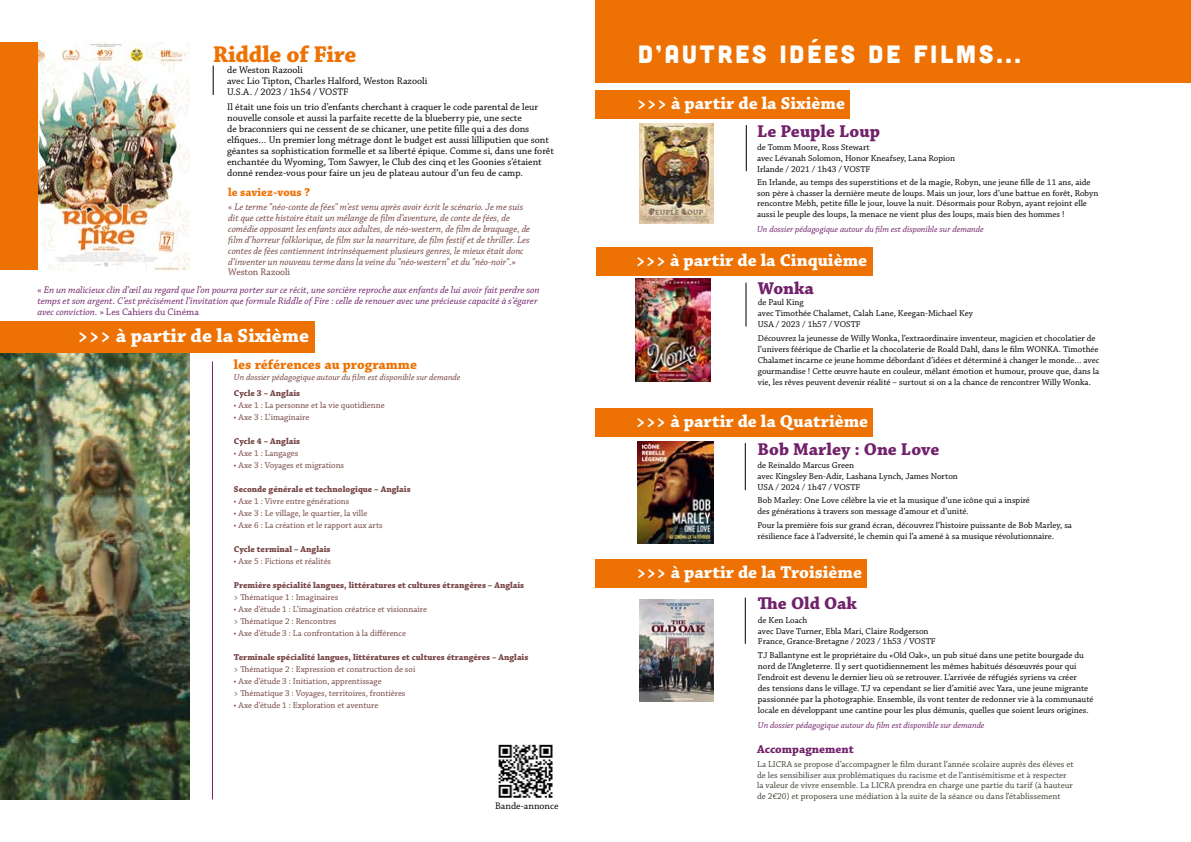
<style>
.page{position:relative;width:1191px;height:842px;background:#fff}
.page>*{position:absolute;margin:0;border:0;box-sizing:border-box;transform-origin:0 0}
.t1{font:25px "Cubano";letter-spacing:.12em;color:#fff}
.t2{font:700 24px "Chaparral Pro";letter-spacing:-.01em;color:#ee7203}
.t3{font:700 20px "Chaparral Pro";color:#fff}
.t4{font:700 18px "Chaparral Pro";color:#fff}
.t5{font:700 18px "Chaparral Pro";color:#71226b}
.t6{font:700 14px "Chaparral Pro";color:#ee7203}
.t7{font:700 12px "Chaparral Pro";color:#ee7203}
.t8{font:700 12px "Chaparral Pro";color:#71226b}
.t9{font:10px/11px "Chaparral Pro";color:#000}
.t10{font:italic 10px/11px "Chaparral Pro";color:#764242}
.t11{font:italic 10px/11px "Chaparral Pro";color:#71226b}
.t12{font:10px "Chaparral Pro";color:#764242}
.t13{font:9px/10.8px "Chaparral Pro";color:#000}
.t14{font:9px/12px "Chaparral Pro";color:#764242}
.t15{font:9px/10.8px "Chaparral Pro";color:#444339}
.t16{font:700 9px "Chaparral Pro";color:#764242}
.t17{font:italic 9px "Chaparral Pro";color:#71226b}
.t18{font:italic 9px "Chaparral Pro";color:#764242}
.s1{font-style:normal}
</style>
<div class="page">
<img style="left:0;top:353px;width:189px;height:446px">
<div style="left:0;top:322px;width:315px;height:31px;background:#ee7203"></div>
<img style="left:37px;top:43px;width:153px;height:227px">
<div style="left:0;top:43px;width:37px;height:227px;background:#ee7203"></div>
<svg style="left:213px;top:66px;width:1px;height:29px"></svg>
<hr style="left:212px;top:361px;width:1px;height:438px;background:#71226b">
<img style="left:498px;top:744px;width:55px;height:54px">
<div style="left:595px;top:91px;width:255px;height:28px;background:#ee7203"></div>
<img style="left:640px;top:123px;width:73px;height:101px">
<div style="left:595px;top:408px;width:278px;height:28px;background:#ee7203"></div>
<img style="left:635px;top:279px;width:76px;height:102px">
<img style="left:638px;top:441px;width:75px;height:103px">
<div style="left:595px;top:560px;width:272px;height:28px;background:#ee7203"></div>
<img style="left:639px;top:599px;width:74px;height:103px">
<div style="left:595px;top:0;width:596px;height:82px;background:#ee7203"></div>
<hr style="left:745px;top:598px;width:1px;height:46px;background:#000">
<hr style="left:745px;top:443px;width:1px;height:47px;background:#000">
<hr style="left:745px;top:283px;width:1px;height:44px;background:#000">
<hr style="left:746px;top:125px;width:1px;height:46px;background:#000">
<div style="left:596px;top:247px;width:276px;height:28px;background:#ee7203"></div>
<h2 class="t2" style="left:213px;top:40px;width:145px">Riddle of Fire</h2>
<p class="t9" style="left:227px;top:64px;width:202px">de Weston Razooli<br>avec Lio Tipton, Charles Halford, Weston Razooli<br>U.S.A. / 2023 / 1h54 / VOSTF</p>
<p class="t9" style="left:227px;top:101px;width:328px">Il était une fois un trio d’enfants cherchant à craquer le code parental de leur nouvelle console et aussi la parfaite recette de la blueberry pie, une secte<br>de braconniers qui ne cessent de se chicaner, une petite fille qui a des dons elfiques… Un premier long métrage dont le budget est aussi lilliputien que sont géantes sa sophistication formelle et sa liberté épique. Comme si, dans une forêt enchantée du Wyoming, Tom Sawyer, le Club des cinq et les Goonies s’étaient donné rendez-vous pour faire un jeu de plateau autour d’un feu de camp.</p>
<h3 class="t7" style="left:228px;top:185px;width:83px">le saviez-vous ?</h3>
<p class="t10" style="left:228px;top:202px;width:303px"><span class="s1">«</span> Le terme "néo-conte de fées" m’est venu après avoir écrit le scénario. Je me suis dit que cette histoire était un mélange de film d’aventure, de conte de fées, de comédie opposant les enfants aux adultes, de néo-western, de film de braquage, de film d’horreur folklorique, de film sur la nourriture, de film festif et de thriller. Les contes de fées contiennent intrinsèquement plusieurs genres, le mieux était donc d’inventer un nouveau terme dans la veine du "néo-western" et du "néo-noir"<span class="s1">.»</span></p>
<p class="t12" style="left:228px;top:266px;width:63px">Weston Razooli</p>
<p class="t11" style="left:37px;top:285px;width:504px"><span class="s1">«</span> En un malicieux clin d’œil au regard que l’on pourra porter sur ce récit, une sorcière reproche aux enfants de lui avoir fait perdre son temps et son argent. C’est précisément l’invitation que formule Riddle of Fire : celle de renouer avec une précieuse capacité à s’égarer avec conviction. <span class="s1">» Les Cahiers du Cinéma</span></p>
<h3 class="t3" style="left:78px;top:324px;width:233px">&gt;&gt;&gt; à partir de la Sixième</h3>
<h3 class="t6" style="left:234px;top:356px;width:185px">les références au programme</h3>
<p class="t18" style="left:234px;top:372px;width:228px">Un dossier pédagogique autour du film est disponible sur demande</p>
<p class="t16" style="left:234px;top:388px;width:68px">Cycle 3 – Anglais</p>
<p class="t14" style="left:234px;top:400px;width:152px">• Axe 1 : La personne et la vie quotidienne</p>
<p class="t14" style="left:234px;top:412px;width:77px">• Axe 3 : L’imaginaire</p>
<p class="t16" style="left:234px;top:436px;width:68px">Cycle 4 – Anglais</p>
<p class="t14" style="left:234px;top:448px;width:66px">• Axe 1 : Langages</p>
<p class="t14" style="left:234px;top:459px;width:112px">• Axe 3 : Voyages et migrations</p>
<p class="t16" style="left:234px;top:484px;width:178px">Seconde générale et technologique – Anglais</p>
<p class="t14" style="left:234px;top:495px;width:117px">• Axe 1 : Vivre entre générations</p>
<p class="t14" style="left:234px;top:507px;width:135px">• Axe 3 : Le village, le quartier, la ville</p>
<p class="t14" style="left:234px;top:519px;width:150px">• Axe 6 : La création et le rapport aux arts</p>
<p class="t16" style="left:234px;top:544px;width:98px">Cycle terminal – Anglais</p>
<p class="t14" style="left:234px;top:555px;width:99px">• Axe 5 : Fictions et réalités</p>
<p class="t16" style="left:234px;top:580px;width:292px">Première spécialité langues, littératures et cultures étrangères – Anglais</p>
<p class="t14" style="left:234px;top:591px;width:106px">&gt; Thématique 1 : Imaginaires</p>
<p class="t14" style="left:234px;top:603px;width:194px">• Axe d’étude 1 : L’imagination créatrice et visionnaire &gt; Thématique 2 : Rencontres</p>
<p class="t14" style="left:234px;top:627px;width:173px">• Axe d’étude 3 : La confrontation à la différence</p>
<p class="t16" style="left:234px;top:652px;width:296px">Terminale spécialité langues, littératures et cultures étrangères – Anglais</p>
<p class="t14" style="left:234px;top:663px;width:183px">&gt; Thématique 2 : Expression et construction de soi</p>
<p class="t14" style="left:234px;top:675px;width:173px">• Axe d’étude 3 : Initiation, apprentissage<br>&gt; Thématique 3 : Voyages, territoires, frontières</p>
<p class="t14" style="left:234px;top:699px;width:146px">• Axe d’étude 1 : Exploration et aventure</p>
<p class="t9" style="left:495px;top:800px;width:65px">Bande-annonce</p>
<h1 class="t1" style="left:638px;top:38px;width:384px">D’AUTRES IDÉES DE FILMS...</h1>
<h3 class="t4" style="left:636px;top:93px;width:210px">&gt;&gt;&gt; à partir de la Sixième</h3>
<h3 class="t5" style="left:757px;top:120px;width:124px">Le Peuple Loup</h3>
<p class="t13" style="left:757px;top:142px;width:199px">de Tomm Moore, Ross Stewart<br>avec Lévanah Solomon, Honor Kneafsey, Lana Ropion<br>Irlande / 2021 / 1h43 / VOSTF</p>
<p class="t13" style="left:757px;top:177px;width:343px">En Irlande, au temps des superstitions et de la magie, Robyn, une jeune fille de 11 ans, aide son père à chasser la dernière meute de loups. Mais un jour, lors d’une battue en forêt, Robyn rencontre Mebh, petite fille le jour, louve la nuit. Désormais pour Robyn, ayant rejoint elle aussi le peuple des loups, la menace ne vient plus des loups, mais bien des hommes !</p>
<p class="t17" style="left:757px;top:224px;width:228px">Un dossier pédagogique autour du film est disponible sur demande</p>
<h3 class="t4" style="left:636px;top:249px;width:233px">&gt;&gt;&gt; à partir de la Cinquième</h3>
<h3 class="t5" style="left:758px;top:278px;width:58px">Wonka</h3>
<p class="t13" style="left:758px;top:297px;width:217px">de Paul King<br>avec Timothée Chalamet, Calah Lane, Keegan-Michael Key<br>USA / 2023 / 1h57 / VOSTF</p>
<p class="t13" style="left:758px;top:332px;width:343px">Découvrez la jeunesse de Willy Wonka, l’extraordinaire inventeur, magicien et chocolatier de l’univers féérique de Charlie et la chocolaterie de Roald Dahl, dans le film WONKA. Timothée Chalamet incarne ce jeune homme débordant d’idées et déterminé à changer le monde… avec gourmandise ! Cette œuvre haute en couleur, mêlant émotion et humour, prouve que, dans la vie, les rêves peuvent devenir réalité – surtout si on a la chance de rencontrer Willy Wonka.</p>
<h3 class="t4" style="left:636px;top:410px;width:234px">&gt;&gt;&gt; à partir de la Quatrième</h3>
<h3 class="t5" style="left:757px;top:438px;width:183px">Bob Marley : One Love</h3>
<p class="t13" style="left:757px;top:460px;width:202px">de Reinaldo Marcus Green<br>avec Kingsley Ben-Adir, Lashana Lynch, James Norton<br>USA / 2024 / 1h47 / VOSTF</p>
<p class="t13" style="left:757px;top:495px;width:274px">Bob Marley: One Love célèbre la vie et la musique d’une icône qui a inspiré des générations à travers son message d’amour et d’unité.</p>
<p class="t13" style="left:757px;top:520px;width:316px">Pour la première fois sur grand écran, découvrez l’histoire puissante de Bob Marley, sa résilience face à l’adversité, le chemin qui l’a amené à sa musique révolutionnaire.</p>
<h3 class="t4" style="left:636px;top:562px;width:227px">&gt;&gt;&gt; à partir de la Troisième</h3>
<h3 class="t5" style="left:758px;top:593px;width:100px">The Old Oak</h3>
<p class="t13" style="left:758px;top:615px;width:179px">de Ken Loach<br>avec Dave Turner, Ebla Mari, Claire Rodgerson<br>France, Grance-Bretagne / 2023 / 1h53 / VOSTF</p>
<p class="t13" style="left:758px;top:650px;width:337px">TJ Ballantyne est le propriétaire du «Old Oak», un pub situé dans une petite bourgade du nord de l’Angleterre. Il y sert quotidiennement les mêmes habitués désœuvrés pour qui l’endroit est devenu le dernier lieu où se retrouver. L’arrivée de réfugiés syriens va créer<br>des tensions dans le village. TJ va cependant se lier d’amitié avec Yara, une jeune migrante passionnée par la photographie. Ensemble, ils vont tenter de redonner vie à la communauté locale en développant une cantine pour les plus démunis, quelles que soient leurs origines.</p>
<p class="t17" style="left:758px;top:720px;width:228px">Un dossier pédagogique autour du film est disponible sur demande</p>
<h3 class="t8" style="left:757px;top:742px;width:98px">Accompagnement</h3>
<p class="t15" style="left:757px;top:759px;width:318px">La LICRA se propose d’accompagner le film durant l’année scolaire auprès des élèves et de les sensibiliser aux problématiques du racisme et de l’antisémitisme et à respecter la valeur de vivre ensemble. La LICRA prendra en charge une partie du tarif (à hauteur de 2€20) et proposera une médiation à la suite de la séance ou dans l’établissement</p>
</div>
